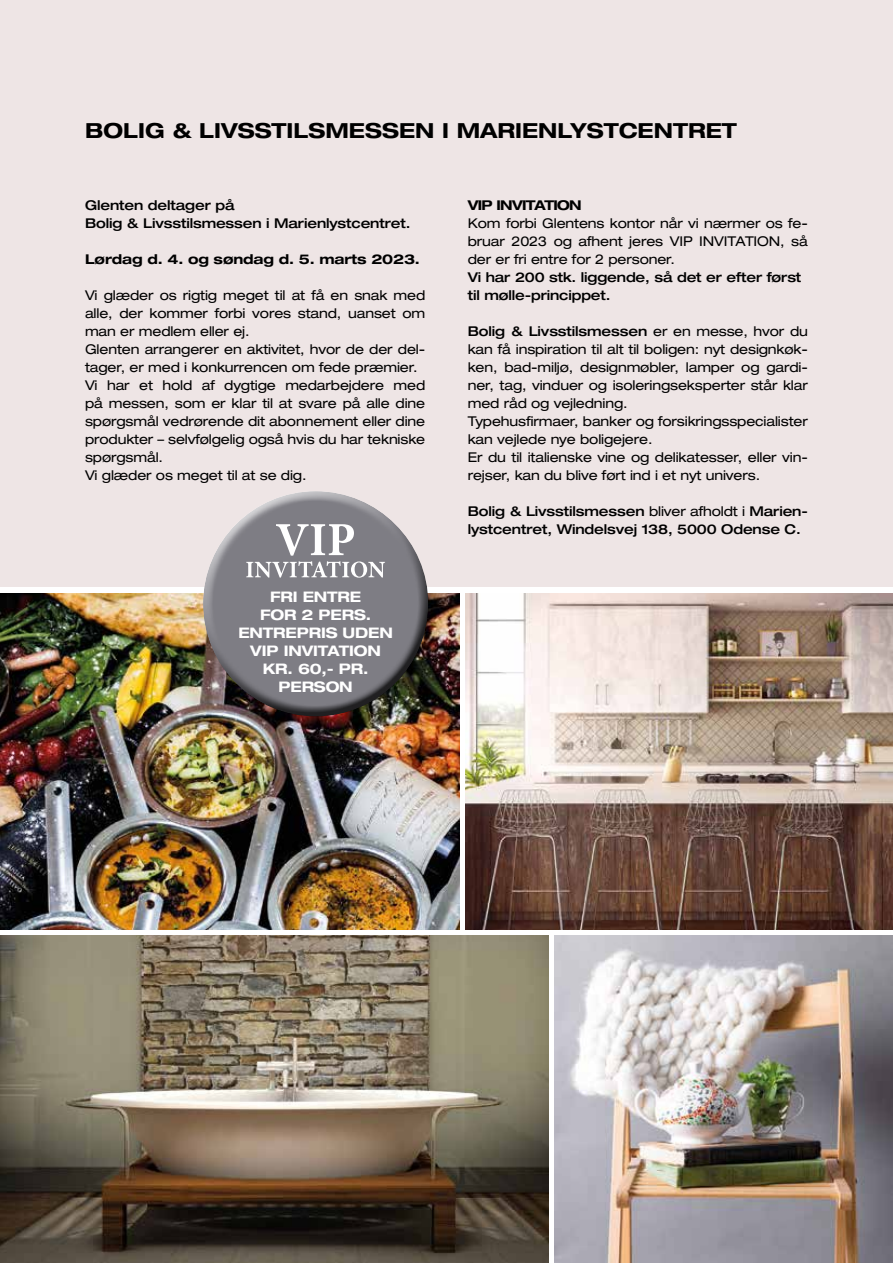
<style>
.page{position:relative;width:893px;height:1263px;background:#fff}
.page>*{position:absolute;margin:0;border:0;box-sizing:border-box;transform-origin:0 0}
.t1{font:700 expanded 20.85px "Helvetica Neue";color:#000}
.t2{font:700 expanded 14.55px/18px "Helvetica Neue";letter-spacing:-.01em;color:#fff;text-align:center}
.t3{font:expanded 13.5px/18px "Helvetica Neue";letter-spacing:-.01em;color:#000}
.t4{font:500 expanded 13.5px/18px "Helvetica Neue";letter-spacing:-.01em;color:#000}
.t5{font:700 expanded 13.5px "Helvetica Neue";letter-spacing:-.01em;color:#000}
.t6{font:700 expanded 13.5px "Helvetica Neue";letter-spacing:-.05em;color:#000}
.s1{font-weight:500}
.s2{font-weight:400}
</style>
<div class="page">
<div style="left:0;top:0;width:893px;height:587px;background:#eee5e5"></div>
<img style="left:0;top:593px;width:459px;height:336px">
<img style="left:0;top:935px;width:549px;height:328px">
<img style="left:466px;top:593px;width:427px;height:336px">
<img style="left:555px;top:935px;width:338px;height:328px">
<div style="left:202px;top:489px;width:218px;height:173px;background:#fff;opacity:.75"></div>
<div style="left:206px;top:527px;width:224px;height:190px;background:#000;opacity:.75"></div>
<svg style="left:246px;top:524px;width:139px;height:54px;background:#9a999f"></svg>
<h1 class="t1" style="left:85px;top:117px;width:653px">BOLIG &amp; LIVSSTILSMESSEN I MARIENLYSTCENTRET</h1>
<p class="t4" style="left:85px;top:196px;width:327px">Glenten deltager på<br>Bolig &amp; Livsstilsmessen i Marienlystcentret.</p>
<p class="t5" style="left:85px;top:251px;width:336px">Lørdag d. 4. og søndag d. 5. marts 2023.</p>
<p class="t3" style="left:85px;top:286px;width:342px">Vi glæder os rigtig meget til at få en snak med alle, der kommer forbi vores stand, uanset om man er medlem eller ej.<br>Glenten arrangerer en aktivitet, hvor de der del&shy;tager, er med i konkurrencen om fede præmier.<br>Vi har et hold af dygtige medarbejdere med på messen, som er klar til at svare på alle dine spørgsmål vedrørende dit abonnement eller dine produkter – selvfølgelig også hvis du har tekniske spørgsmål.<br>Vi glæder os meget til at se dig.</p>
<p class="t2" style="left:238px;top:587px;width:156px">FRI ENTRE<br>FOR 2 PERS.<br>ENTREPRIS UDEN<br>VIP INVITATION<br>KR. 60,- PR.<br>PERSON</p>
<p class="t6" style="left:468px;top:197px;width:116px">VIP INVITATION</p>
<p class="t3" style="left:468px;top:214px;width:342px;text-align:justify">Kom forbi Glentens kontor når vi nærmer os fe&shy;bruar 2023 og afhent jeres VIP INVITATION, så der er fri entre for 2 personer.</p>
<p class="t4" style="left:468px;top:268px;width:335px">Vi har 200 stk. liggende, så det er efter først til mølle-princippet.</p>
<p class="t3" style="left:468px;top:322px;width:342px"><span class="s1">Bolig &amp; Livsstilsmessen</span> er en messe, hvor du kan få inspiration til alt til boligen: nyt designkøk&shy;ken, bad-miljø, designmøbler, lamper og gardi&shy;ner, tag, vinduer og isoleringseksperter står klar med råd og vejledning.<br>Typehusfirmaer, banker og forsikringsspecialister kan vejlede nye boligejere.<br>Er du til italienske vine og delikatesser, eller vin&shy;rejser, kan du blive ført ind i et nyt univers.</p>
<p class="t4" style="left:468px;top:502px;width:342px">Bolig &amp; Livsstilsmessen <span class="s2">bliver afholdt i</span> Marien&shy;lystcentret, Windelsvej 138, 5000 Odense C.</p>
</div>
